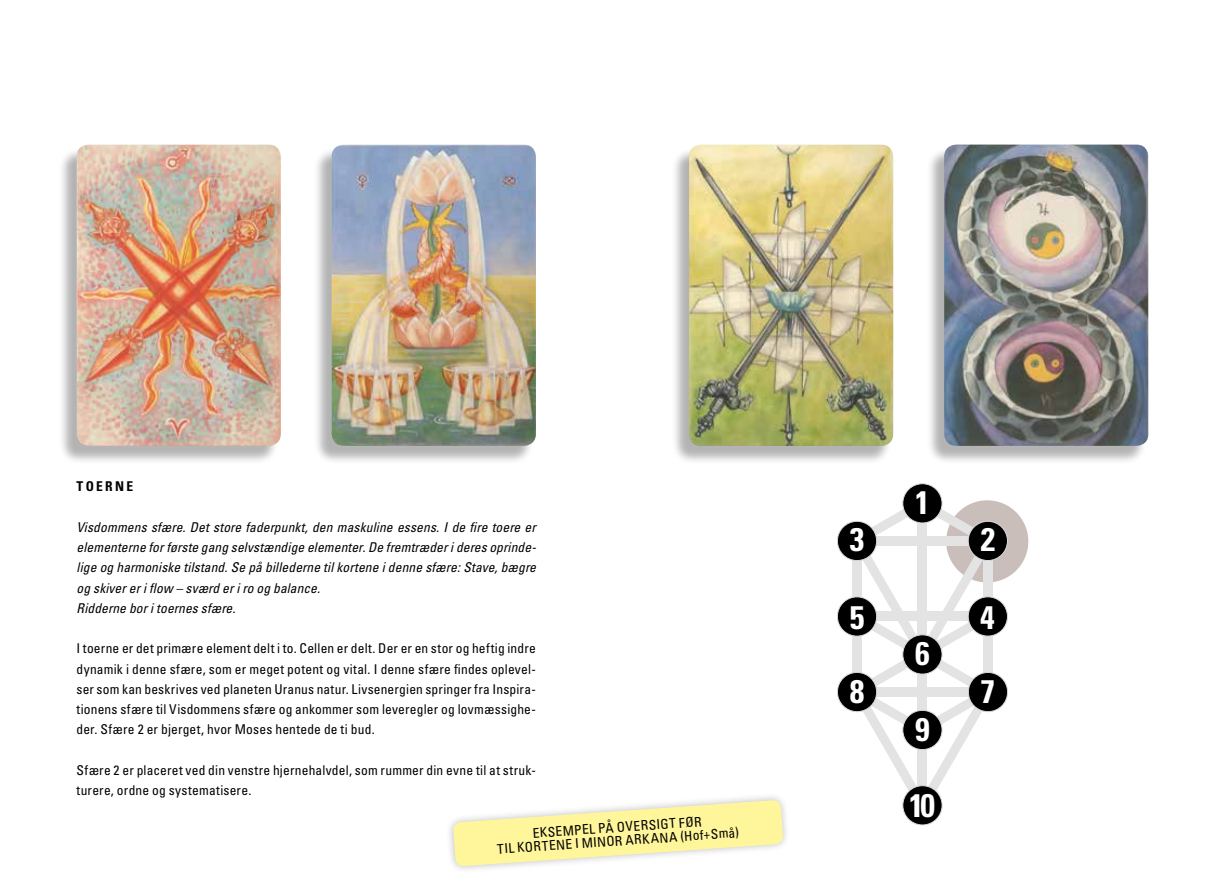
<style>
.page{position:relative;width:1225px;height:893px;background:#fff}
.page>*{position:absolute;margin:0;border:0;box-sizing:border-box;transform-origin:0 0}
.t1{font:700 condensed 32.7px "Univers";color:#fff}
.t2{font:condensed 13.5px/20.2px "Univers";letter-spacing:.015em;color:#000;text-align:justify}
.t3{font:italic condensed 13.5px/20.2px "Univers";letter-spacing:.01em;color:#000}
.t4{font:700 condensed 13.5px "Univers";letter-spacing:.17em;color:#000}
</style>
<div class="page">
<div style="left:59px;top:148px;width:220px;height:317px;background:#000;opacity:.3"></div>
<img style="left:77px;top:145px;width:204px;height:301px">
<div style="left:671px;top:148px;width:221px;height:317px;background:#000;opacity:.3"></div>
<img style="left:689px;top:145px;width:204px;height:301px">
<div style="left:314px;top:148px;width:220px;height:317px;background:#000;opacity:.3"></div>
<img style="left:332px;top:145px;width:204px;height:301px">
<div style="left:926px;top:148px;width:221px;height:317px;background:#000;opacity:.3"></div>
<img style="left:944px;top:145px;width:204px;height:301px">
<div style="left:946px;top:500px;width:82px;height:82px;background:#cabeba;border-radius:50%"></div>
<svg style="left:852px;top:500px;width:140px;height:307px"></svg>
<div style="left:902px;top:710px;width:40px;height:40px;background:#000;border-radius:50%"></div>
<div style="left:902px;top:710px;width:40px;height:40px;border:1px solid #dadada;border-radius:50%"></div>
<div style="left:903px;top:786px;width:39px;height:39px;background:#000;border-radius:50%"></div>
<div style="left:902px;top:785px;width:40px;height:40px;border:1px solid #dadada;border-radius:50%"></div>
<div style="left:902px;top:635px;width:40px;height:39px;background:#000;border-radius:50%"></div>
<div style="left:902px;top:634px;width:40px;height:40px;border:1px solid #dadada;border-radius:50%"></div>
<div style="left:902px;top:484px;width:40px;height:39px;background:#000;border-radius:50%"></div>
<div style="left:902px;top:483px;width:40px;height:40px;border:1px solid #dadada;border-radius:50%"></div>
<div style="left:857px;top:612px;width:131px;height:9px;background:#e3e3e3"></div>
<div style="left:857px;top:537px;width:131px;height:9px;background:#e3e3e3"></div>
<div style="left:857px;top:687px;width:131px;height:10px;background:#e3e3e3"></div>
<div style="left:837px;top:672px;width:39px;height:40px;background:#000;border-radius:50%"></div>
<div style="left:837px;top:672px;width:40px;height:40px;border:1px solid #dadada;border-radius:50%"></div>
<div style="left:968px;top:672px;width:39px;height:40px;background:#000;border-radius:50%"></div>
<div style="left:968px;top:672px;width:40px;height:40px;border:1px solid #dadada;border-radius:50%"></div>
<div style="left:837px;top:597px;width:39px;height:39px;background:#000;border-radius:50%"></div>
<div style="left:837px;top:597px;width:40px;height:39px;border:1px solid #dadada;border-radius:50%"></div>
<div style="left:837px;top:521px;width:39px;height:40px;background:#000;border-radius:50%"></div>
<div style="left:837px;top:521px;width:40px;height:40px;border:1px solid #dadada;border-radius:50%"></div>
<div style="left:968px;top:597px;width:39px;height:39px;background:#000;border-radius:50%"></div>
<div style="left:968px;top:596px;width:39px;height:40px;border:1px solid #dadada;border-radius:50%"></div>
<div style="left:968px;top:521px;width:39px;height:39px;background:#000;border-radius:50%"></div>
<div style="left:968px;top:521px;width:39px;height:40px;border:1px solid #dadada;border-radius:50%"></div>
<svg style="left:453px;top:800px;width:330px;height:67px"></svg>
<p class="t4" style="left:77px;top:478px;width:58px">TOERNE</p>
<p class="t3" style="left:77px;top:517px;width:461px">Visdommens sfære. Det store faderpunkt, den maskuline essens. I de fire toere er elementerne for første gang selvstændige elementer. De fremtræder i deres oprinde&shy;lige og harmoniske tilstand. Se på billederne til kortene i denne sfære: Stave, bægre og skiver er i flow – sværd er i ro og balance.<br>Ridderne bor i toernes sfære.</p>
<p class="t2" style="left:77px;top:638px;width:461px">I toerne er det primære element delt i to. Cellen er delt. Der er en stor og heftig indre dynamik i denne sfære, som er meget potent og vital. I denne sfære findes oplevel&shy;ser som kan beskrives ved planeten Uranus natur. Livsenergien springer fra Inspira&shy;tionens sfære til Visdommens sfære og ankommer som leveregler og lovmæssighe&shy;der. Sfære 2 er bjerget, hvor Moses hentede de ti bud.</p>
<p class="t2" style="left:77px;top:759px;width:461px">Sfære 2 er placeret ved din venstre hjernehalvdel, som rummer din evne til at struk&shy;turere, ordne og systematisere.</p>
<p class="t2" style="left:496px;top:828px;width:244px;line-height:13.5px;text-align:center;rotate:-4deg">EKSEMPEL PÅ OVERSIGT FØR<br>TIL KORTENE I MINOR ARKANA (Hof+Små)</p>
<h1 class="t1" style="left:915px;top:482px;width:16px">1</h1>
<h1 class="t1" style="left:850px;top:519px;width:16px">3</h1>
<h1 class="t1" style="left:980px;top:519px;width:16px">2</h1>
<h1 class="t1" style="left:849px;top:597px;width:16px">5</h1>
<h1 class="t1" style="left:980px;top:597px;width:16px">4</h1>
<h1 class="t1" style="left:915px;top:634px;width:16px">6</h1>
<h1 class="t1" style="left:849px;top:671px;width:16px">8</h1>
<h1 class="t1" style="left:980px;top:671px;width:16px">7</h1>
<h1 class="t1" style="left:915px;top:709px;width:16px">9</h1>
<h1 class="t1" style="left:909px;top:785px;width:27px">10</h1>
</div>
